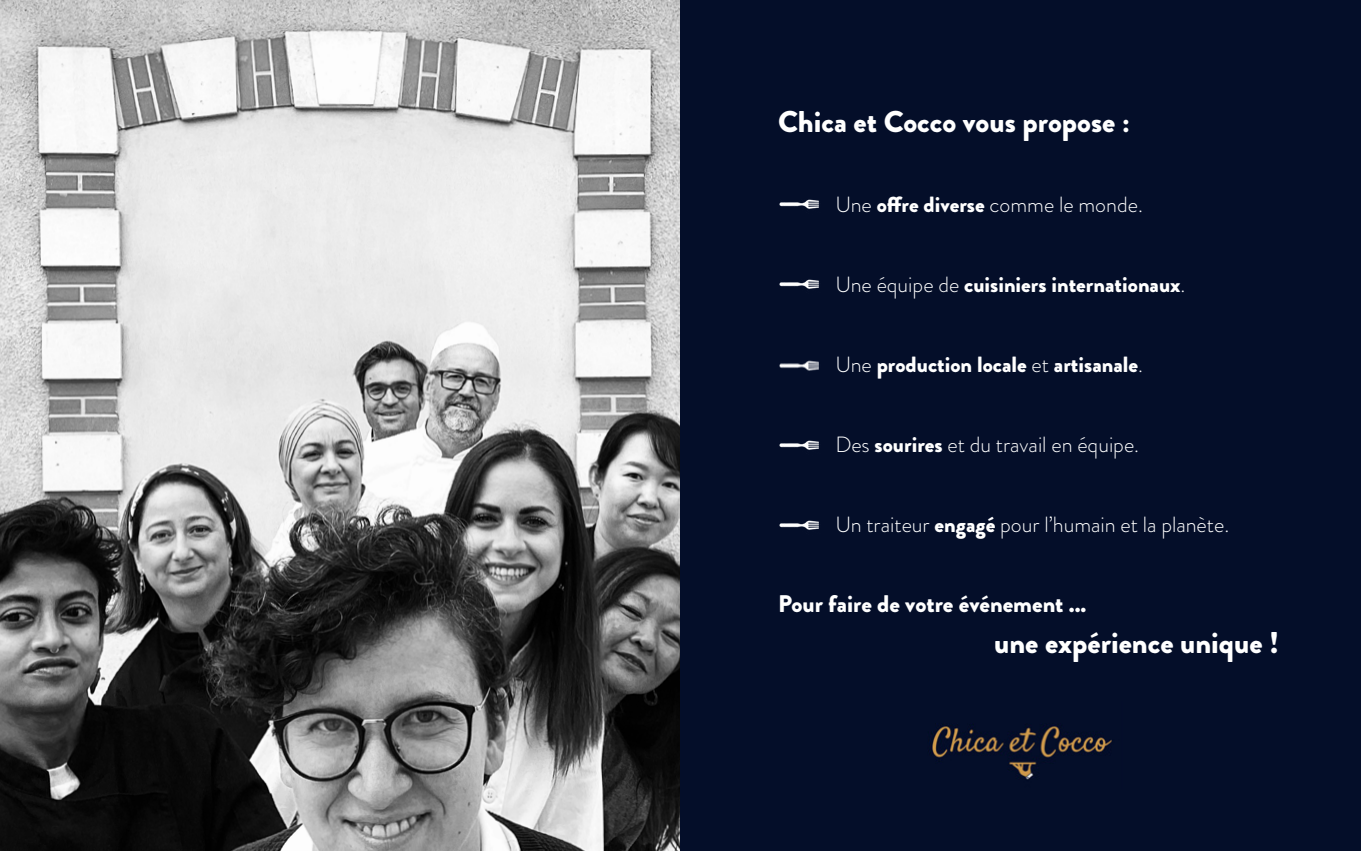
<style>
.page{position:relative;width:1361px;height:851px;background:#fff}
.page>*{position:absolute;margin:0;border:0;box-sizing:border-box;transform-origin:0 0}
.t1{font:900 30px "Brandon Grotesque";color:#fff}
.t2{font:900 24px "Brandon Grotesque";color:#fff}
.t3{font:300 22px "Brandon Grotesque";color:#fff}
.t4{font:900 22px "Brandon Grotesque";color:#fff}
.s1{font-weight:900}
.s2{font-weight:300}
</style>
<div class="page">
<img style="left:0;top:0;width:680px;height:850px">
<div style="left:680px;top:0;width:681px;height:850px;background:#040e29"></div>
<img style="left:931px;top:726px;width:181px;height:54px">
<img style="left:779px;top:199px;width:40px;height:10px">
<img style="left:779px;top:279px;width:40px;height:10px">
<img style="left:779px;top:360px;width:40px;height:11px">
<img style="left:779px;top:440px;width:40px;height:10px">
<img style="left:779px;top:520px;width:40px;height:10px">
<h1 class="t1" style="left:778px;top:100px;width:353px">Chica et Cocco vous propose :</h1>
<p class="t3" style="left:835px;top:189px;width:309px">Une <span class="s1">offre diverse</span> comme le monde.</p>
<p class="t4" style="left:835px;top:269px;width:352px"><span class="s2">Une équipe de</span> cuisiniers internationaux<span class="s2">.</span></p>
<p class="t4" style="left:835px;top:349px;width:309px"><span class="s2">Une</span> production locale <span class="s2">et</span> artisanale<span class="s2">.</span></p>
<p class="t3" style="left:835px;top:429px;width:305px">Des <span class="s1">sourires</span> et du travail en équipe.</p>
<p class="t3" style="left:835px;top:509px;width:395px">Un traiteur <span class="s1">engagé</span> pour l’humain et la planète.</p>
<p class="t2" style="left:778px;top:587px;width:310px">Pour faire de votre événement ...</p>
<h1 class="t1" style="left:994px;top:620px;width:286px">une expérience unique !</h1>
</div>
